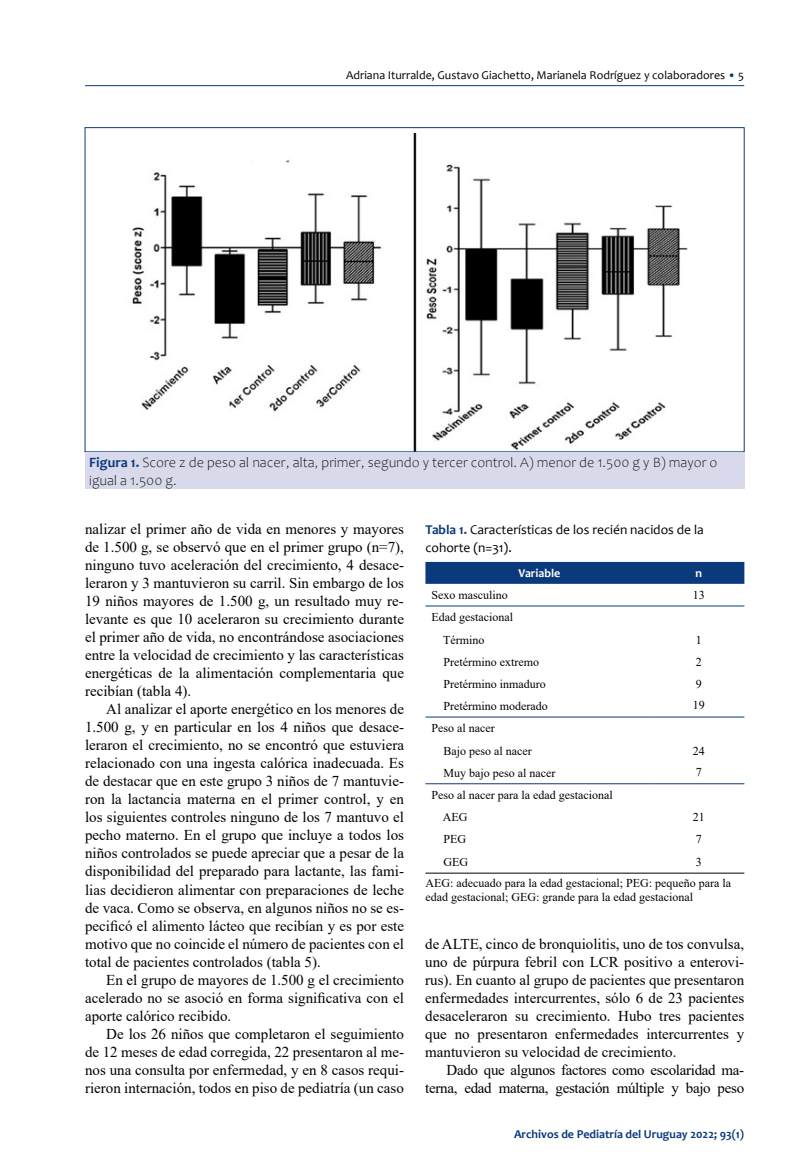
<style>
.page{position:relative;width:808px;height:1170px;background:#fff}
.page>*{position:absolute;margin:0;border:0;box-sizing:border-box;transform-origin:0 0}
.t1{font:15px/18px "Times New Roman";color:#000;text-align:justify}
.t2{font:15px/18px "Times New Roman";letter-spacing:-.02em;color:#000;text-align:right}
.t3{font:300 14.25px/18px "Candara";color:#000}
.t4{font:13.5px/18px "Candara";color:#000}
.t5{font:12px/22.2px "Times New Roman";color:#000}
.t6{font:12px "Candara";color:#000}
.t7{font:700 12px "Candara";color:#0a397c}
.t8{font:700 12px "Candara";color:#fff}
.s1{color:#0a397c}
.s2{font-weight:700;color:#0a397c}
</style>
<div class="page">
<hr style="left:85px;top:85px;width:659px;height:1px;background:#0a397c">
<div style="left:425px;top:562px;width:319px;height:21px;background:#0a397c"></div>
<hr style="left:425px;top:605px;width:228px;height:1px;background:#0a397c">
<hr style="left:653px;top:605px;width:91px;height:1px;background:#0a397c">
<hr style="left:425px;top:716px;width:228px;height:1px;background:#0a397c">
<hr style="left:653px;top:716px;width:91px;height:1px;background:#0a397c">
<hr style="left:425px;top:783px;width:228px;height:1px;background:#0a397c">
<hr style="left:653px;top:783px;width:91px;height:1px;background:#0a397c">
<hr style="left:425px;top:872px;width:228px;height:1px;background:#000">
<hr style="left:653px;top:872px;width:91px;height:1px;background:#000">
<img style="left:132px;top:134px;width:556px;height:316px">
<div style="left:85px;top:452px;width:659px;height:37px;background:#d8daeb"></div>
<p class="t6" style="left:346px;top:67px;width:400px">Adriana Iturralde, Gustavo Giachetto, Marianela Rodríguez y colaboradores <span class="s1">•</span> 5</p>
<p class="t3" style="left:89px;top:453px;width:630px"><span class="s2">Figura 1.</span> Score z de peso al nacer, alta, primer, segundo y tercer control. A) menor de 1.500 g y B) mayor o igual a 1.500 g.</p>
<p class="t1" style="left:85px;top:519px;width:320px">nalizar el primer año de vida en menores y mayores de 1.500 g, se observó que en el primer grupo (n=7), ninguno tuvo aceleración del crecimiento, 4 desace&shy;leraron y 3 mantuvieron su carril. Sin embargo de los 19 niños mayores de 1.500 g, un resultado muy re&shy;levante es que 10 aceleraron su crecimiento durante el primer año de vida, no encontrándose asociaciones entre la velocidad de crecimiento y las características energéticas de la alimentación complementaria que recibían (tabla 4).</p>
<p class="t1" style="left:85px;top:699px;width:320px;text-indent:21px">Al analizar el aporte energético en los menores de 1.500 g, y en particular en los 4 niños que desace&shy;leraron el crecimiento, no se encontró que estuviera relacionado con una ingesta calórica inadecuada. Es de destacar que en este grupo 3 niños de 7 mantuvie&shy;ron la lactancia materna en el primer control, y en los siguientes controles ninguno de los 7 mantuvo el pecho materno. En el grupo que incluye a todos los niños controlados se puede apreciar que a pesar de la disponibilidad del preparado para lactante, las fami&shy;lias decidieron alimentar con preparaciones de leche de vaca. Como se observa, en algunos niños no se es&shy;pecificó el alimento lácteo que recibían y es por este motivo que no coincide el número de pacientes con el total de pacientes controlados (tabla 5).</p>
<p class="t1" style="left:85px;top:969px;width:320px;text-indent:21px">En el grupo de mayores de 1.500 g el crecimiento acelerado no se asoció en forma significativa con el aporte calórico recibido.</p>
<p class="t1" style="left:85px;top:1023px;width:320px;text-indent:21px">De los 26 niños que completaron el seguimiento de 12 meses de edad corregida, 22 presentaron al me&shy;nos una consulta por enfermedad, y en 8 casos requi&shy;rieron internación, todos en piso de pediatría (un caso</p>
<p class="t4" style="left:425px;top:520px;width:280px"><span class="s2">Tabla 1.</span> Características de los recién nacidos de la cohorte (n=31).</p>
<p class="t8" style="left:518px;top:565px;width:43px">Variable</p>
<p class="t8" style="left:695px;top:565px;width:8px">n</p>
<p class="t5" style="left:431px;top:583px;width:78px">Sexo masculino</p>
<p class="t5" style="left:693px;top:583px;width:13px">13</p>
<p class="t5" style="left:443px;top:605px;width:71px;text-indent:-12px">Edad gestacional<br>Término</p>
<p class="t5" style="left:696px;top:628px;width:7px">1</p>
<p class="t5" style="left:443px;top:650px;width:97px">Pretérmino extremo</p>
<p class="t5" style="left:696px;top:650px;width:7px">2</p>
<p class="t5" style="left:443px;top:672px;width:104px">Pretérmino inmaduro</p>
<p class="t5" style="left:696px;top:672px;width:7px">9</p>
<p class="t5" style="left:443px;top:694px;width:106px">Pretérmino moderado</p>
<p class="t5" style="left:693px;top:693px;width:13px">19</p>
<p class="t5" style="left:443px;top:716px;width:90px;text-indent:-12px">Peso al nacer<br>Bajo peso al nacer</p>
<p class="t5" style="left:693px;top:739px;width:13px">24</p>
<p class="t5" style="left:443px;top:761px;width:113px">Muy bajo peso al nacer</p>
<p class="t5" style="left:696px;top:760px;width:7px">7</p>
<p class="t5" style="left:443px;top:783px;width:171px;text-indent:-11px">Peso al nacer para la edad gestacional<br>AEG</p>
<p class="t5" style="left:693px;top:805px;width:13px">21</p>
<p class="t5" style="left:443px;top:827px;width:24px">PEG</p>
<p class="t5" style="left:696px;top:827px;width:7px">7</p>
<p class="t5" style="left:443px;top:850px;width:26px">GEG</p>
<p class="t5" style="left:425px;top:851px;width:307px;line-height:21px;text-indent:270px">3<br>AEG: adecuado para la edad gestacional; PEG: pequeño para la</p>
<p class="t5" style="left:425px;top:885px;width:269px">edad gestacional; GEG: grande para la edad gestacional</p>
<p class="t1" style="left:425px;top:933px;width:320px">de ALTE, cinco de bronquiolitis, uno de tos convulsa, uno de púrpura febril con LCR positivo a enterovi&shy;rus). En cuanto al grupo de pacientes que presentaron enfermedades intercurrentes, sólo 6 de 23 pacientes desaceleraron su crecimiento. Hubo tres pacientes que no presentaron enfermedades intercurrentes y mantuvieron su velocidad de crecimiento.</p>
<p class="t2" style="left:425px;top:1059px;width:320px">Dado que algunos factores como escolaridad ma&shy;terna, edad materna, gestación múltiple y bajo peso</p>
<p class="t7" style="left:514px;top:1126px;width:232px">Archivos de Pediatría del Uruguay 2022; 93(1)</p>
</div>
